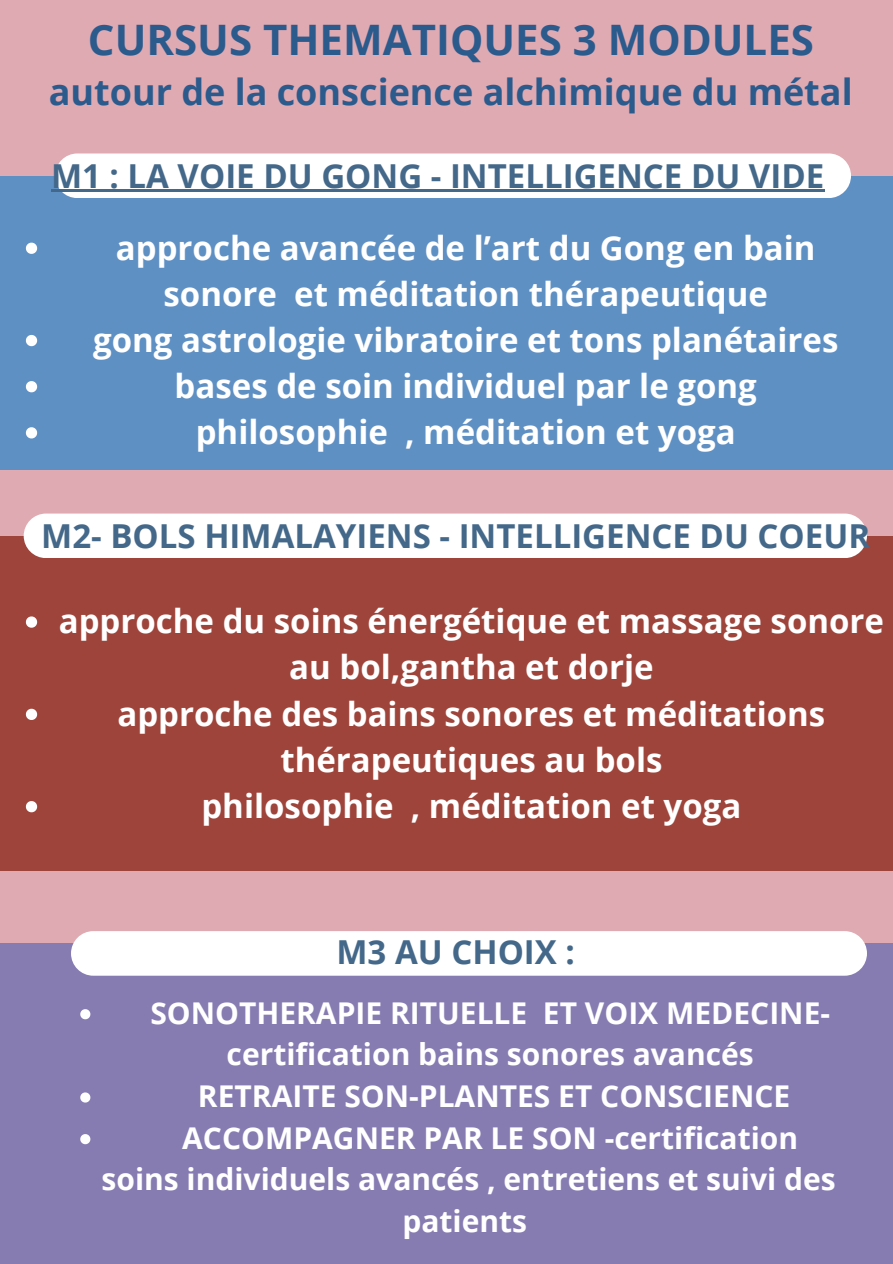
<style>
.page{position:relative;width:893px;height:1264px;background:#fff}
.page>*{position:absolute;margin:0;border:0;box-sizing:border-box;transform-origin:0 0}
.t1{font:700 42px "Open Sans";color:#2b5a8d}
.t2{font:700 36px "Open Sans";color:#2b5a8d}
.t3{font:700 33px/46.2px "Open Sans";color:#fff;text-align:center}
.t4{font:700 33px "Open Sans";color:#446889}
.t5{font:700 30px/41.7px "Open Sans";color:#fff;text-align:center}
</style>
<div class="page">
<div style="left:0;top:0;width:892px;height:1263px;background:#dfaab2"></div>
<div style="left:0;top:176px;width:892px;height:293px;background:#5f90c4"></div>
<div style="left:0;top:536px;width:892px;height:334px;background:#9e443b"></div>
<div style="left:0;top:943px;width:892px;height:320px;background:#877cb2"></div>
<div style="left:55px;top:153px;width:795px;height:45px;background:#fff;border-radius:22px"></div>
<div style="left:24px;top:513px;width:842px;height:45px;background:#fff;border-radius:22px"></div>
<svg style="left:26px;top:616px;width:11px;height:11px"></svg>
<svg style="left:26px;top:708px;width:11px;height:12px"></svg>
<svg style="left:26px;top:801px;width:11px;height:11px"></svg>
<div style="left:71px;top:931px;width:795px;height:44px;background:#fff;border-radius:22px"></div>
<svg style="left:80px;top:1009px;width:10px;height:10px"></svg>
<svg style="left:80px;top:1092px;width:10px;height:10px"></svg>
<svg style="left:80px;top:1134px;width:10px;height:10px"></svg>
<hr style="left:51px;top:190px;width:773px;height:2px;background:#446889">
<svg style="left:26px;top:243px;width:11px;height:11px"></svg>
<svg style="left:26px;top:335px;width:11px;height:11px"></svg>
<svg style="left:26px;top:381px;width:11px;height:11px"></svg>
<svg style="left:26px;top:427px;width:11px;height:11px"></svg>
<p class="t1" style="left:88px;top:10px;width:727px">CURSUS THEMATIQUES 3 MODULES</p>
<p class="t2" style="left:49px;top:67px;width:805px">autour de la conscience alchimique du métal</p>
<p class="t4" style="left:51px;top:152px;width:774px">M1 : LA VOIE DU GONG - INTELLIGENCE DU VIDE</p>
<p class="t3" style="left:116px;top:223px;width:701px">approche avancée de l’art du Gong en bain sonore et méditation thérapeutique</p>
<p class="t3" style="left:93px;top:316px;width:746px">gong astrologie vibratoire et tons planétaires</p>
<p class="t3" style="left:175px;top:362px;width:583px">bases de soin individuel par le gong</p>
<p class="t3" style="left:196px;top:408px;width:541px">philosophie , méditation et yoga</p>
<p class="t4" style="left:41px;top:512px;width:830px">M2- BOLS HIMALAYIENS - INTELLIGENCE DU COEUR</p>
<p class="t3" style="left:59px;top:597px;width:826px">approche du soins énergétique et massage sonore au bol,gantha et dorje</p>
<p class="t3" style="left:117px;top:689px;width:709px">approche des bains sonores et méditations thérapeutiques au bols</p>
<p class="t3" style="left:201px;top:782px;width:541px">philosophie , méditation et yoga</p>
<p class="t4" style="left:336px;top:928px;width:240px">M3 AU CHOIX :</p>
<p class="t5" style="left:150px;top:991px;width:681px">SONOTHERAPIE RITUELLE ET VOIX MEDECINE&shy;certification bains sonores avancés</p>
<p class="t5" style="left:198px;top:1074px;width:593px">RETRAITE SON-PLANTES ET CONSCIENCE</p>
<p class="t5" style="left:182px;top:1116px;width:617px">ACCOMPAGNER PAR LE SON -certification</p>
<p class="t5" style="left:101px;top:1157px;width:735px">soins individuels avancés , entretiens et suivi des patients</p>
</div>
